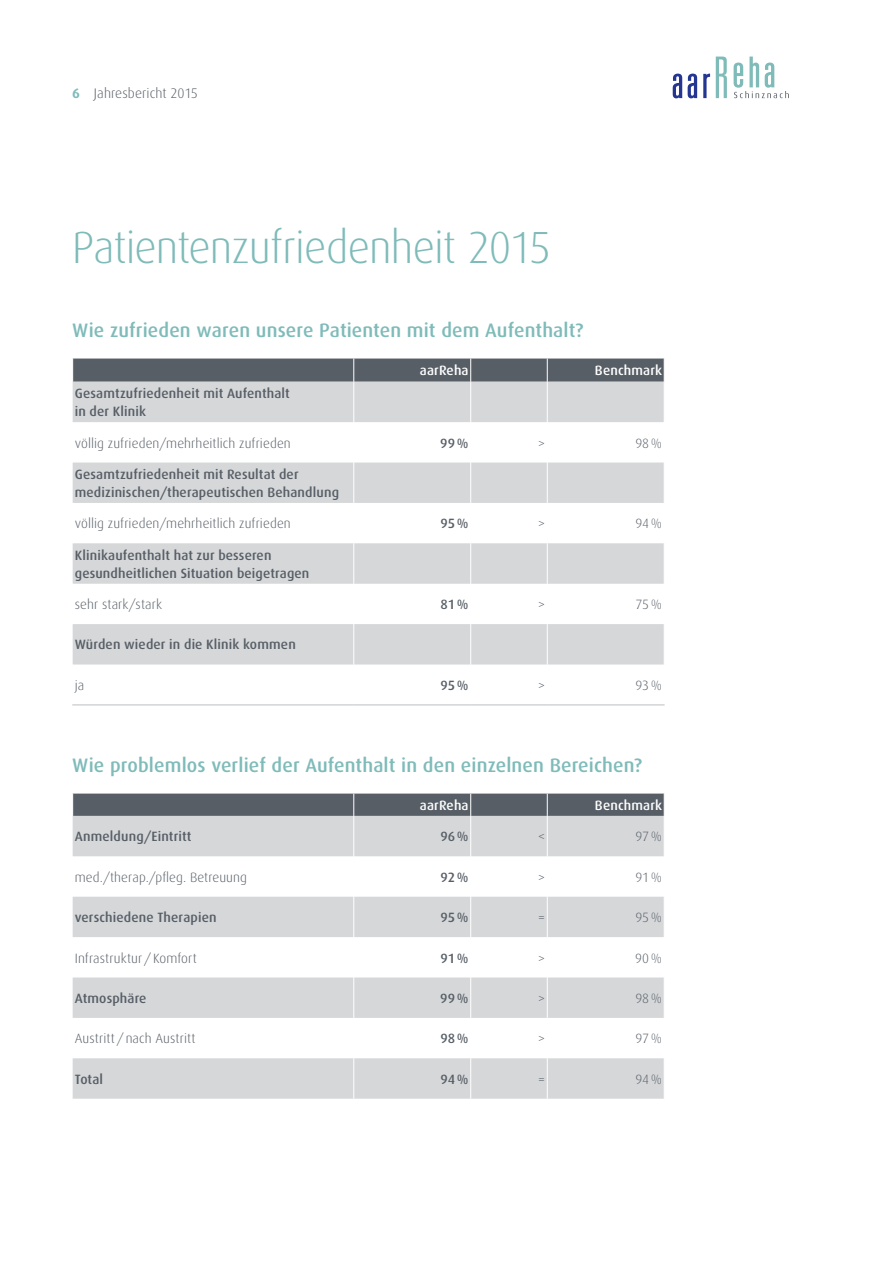
<style>
.page{position:relative;width:893px;height:1263px;background:#fff}
.page>*{position:absolute;margin:0;border:0;box-sizing:border-box;transform-origin:0 0}
.t1{font:300 45px "Dax";letter-spacing:-.02em;color:#7ebbb9}
.t2{font:500 19.5px "Dax";letter-spacing:.005em;color:#7ebbb9}
.t3{font:300 13.8px "Dax";letter-spacing:.005em;color:#575e66}
.t4{font:500 13.5px/18px "Dax";letter-spacing:.01em;color:#575e66}
.t5{font:300 13.5px "Dax";letter-spacing:.01em;color:#575e66}
.t6{font:500 13.5px "Dax";letter-spacing:.01em;color:#fff}
.s1{font-weight:700;color:#7ebbb9}
</style>
<div class="page">
<svg style="left:673px;top:74px;width:9px;height:24px"></svg>
<svg style="left:688px;top:74px;width:9px;height:24px"></svg>
<svg style="left:703px;top:74px;width:7px;height:24px"></svg>
<svg style="left:716px;top:57px;width:11px;height:41px"></svg>
<svg style="left:734px;top:57px;width:55px;height:41px"></svg>
<svg style="left:73px;top:382px;width:591px;height:282px;fill:#d5d7d9"></svg>
<svg style="left:72px;top:358px;width:593px;height:24px;background:#5e656d"></svg>
<hr style="left:353px;top:382px;width:1px;height:40px;background:#fff">
<hr style="left:470px;top:382px;width:1px;height:40px;background:#fff">
<hr style="left:547px;top:382px;width:1px;height:40px;background:#fff">
<hr style="left:353px;top:422px;width:1px;height:40px;background:#fff">
<hr style="left:470px;top:422px;width:1px;height:40px;background:#fff">
<hr style="left:547px;top:422px;width:1px;height:40px;background:#fff">
<hr style="left:353px;top:462px;width:1px;height:41px;background:#fff">
<hr style="left:470px;top:462px;width:1px;height:41px;background:#fff">
<hr style="left:547px;top:462px;width:1px;height:41px;background:#fff">
<hr style="left:353px;top:503px;width:1px;height:40px;background:#fff">
<hr style="left:470px;top:503px;width:1px;height:40px;background:#fff">
<hr style="left:547px;top:503px;width:1px;height:40px;background:#fff">
<hr style="left:353px;top:543px;width:1px;height:41px;background:#fff">
<hr style="left:470px;top:543px;width:1px;height:41px;background:#fff">
<hr style="left:547px;top:543px;width:1px;height:41px;background:#fff">
<hr style="left:353px;top:584px;width:1px;height:40px;background:#fff">
<hr style="left:470px;top:584px;width:1px;height:40px;background:#fff">
<hr style="left:547px;top:584px;width:1px;height:40px;background:#fff">
<hr style="left:353px;top:624px;width:1px;height:40px;background:#fff">
<hr style="left:470px;top:624px;width:1px;height:40px;background:#fff">
<hr style="left:547px;top:624px;width:1px;height:40px;background:#fff">
<hr style="left:72px;top:704px;width:282px;height:1px;background:#bcbec2">
<hr style="left:354px;top:704px;width:117px;height:1px;background:#bcbec2">
<hr style="left:471px;top:704px;width:76px;height:1px;background:#bcbec2">
<hr style="left:547px;top:704px;width:118px;height:1px;background:#bcbec2">
<svg style="left:73px;top:816px;width:591px;height:283px;fill:#d5d7d9"></svg>
<div style="left:72px;top:794px;width:593px;height:22px;background:#575e66"></div>
<hr style="left:353px;top:816px;width:1px;height:40px;background:#fff">
<hr style="left:470px;top:816px;width:1px;height:40px;background:#fff">
<hr style="left:547px;top:816px;width:1px;height:40px;background:#fff">
<hr style="left:353px;top:856px;width:1px;height:41px;background:#fff">
<hr style="left:470px;top:856px;width:1px;height:41px;background:#fff">
<hr style="left:547px;top:856px;width:1px;height:41px;background:#fff">
<hr style="left:353px;top:897px;width:1px;height:40px;background:#fff">
<hr style="left:470px;top:897px;width:1px;height:40px;background:#fff">
<hr style="left:547px;top:897px;width:1px;height:40px;background:#fff">
<hr style="left:353px;top:937px;width:1px;height:40px;background:#fff">
<hr style="left:470px;top:937px;width:1px;height:40px;background:#fff">
<hr style="left:547px;top:937px;width:1px;height:40px;background:#fff">
<hr style="left:353px;top:977px;width:1px;height:41px;background:#fff">
<hr style="left:470px;top:977px;width:1px;height:41px;background:#fff">
<hr style="left:547px;top:977px;width:1px;height:41px;background:#fff">
<hr style="left:353px;top:1018px;width:1px;height:40px;background:#fff">
<hr style="left:470px;top:1018px;width:1px;height:40px;background:#fff">
<hr style="left:547px;top:1018px;width:1px;height:40px;background:#fff">
<hr style="left:353px;top:1058px;width:1px;height:41px;background:#fff">
<hr style="left:470px;top:1058px;width:1px;height:41px;background:#fff">
<hr style="left:547px;top:1058px;width:1px;height:41px;background:#fff">
<p class="t3" style="left:72px;top:85px;width:127px"><span class="s1">6</span> Jahresbericht 2015</p>
<h1 class="t1" style="left:72px;top:223px;width:480px">Patientenzufriedenheit 2015</h1>
<h2 class="t2" style="left:72px;top:319px;width:513px">Wie zufrieden waren unsere Patienten mit dem Aufenthalt?</h2>
<p class="t6" style="left:420px;top:363px;width:50px">aarReha</p>
<p class="t6" style="left:595px;top:363px;width:69px">Benchmark</p>
<p class="t4" style="left:75px;top:385px;width:217px">Gesamtzufriedenheit mit Aufenthalt in der Klinik</p>
<p class="t5" style="left:75px;top:435px;width:218px">völlig zufrieden/mehrheitlich zufrieden</p>
<p class="t4" style="left:440px;top:434px;width:30px">99%</p>
<p class="t5" style="left:538px;top:435px;width:8px">&gt;</p>
<p class="t5" style="left:635px;top:435px;width:28px">98%</p>
<p class="t4" style="left:75px;top:465px;width:266px">Gesamtzufriedenheit mit Resultat der medizinischen/therapeutischen Behandlung</p>
<p class="t5" style="left:75px;top:516px;width:218px">völlig zufrieden/mehrheitlich zufrieden</p>
<p class="t4" style="left:440px;top:515px;width:30px">95%</p>
<p class="t5" style="left:538px;top:516px;width:8px">&gt;</p>
<p class="t5" style="left:635px;top:516px;width:28px">94%</p>
<p class="t4" style="left:75px;top:546px;width:236px">Klinikaufenthalt hat zur besseren gesundheitlichen Situation beigetragen</p>
<p class="t5" style="left:75px;top:597px;width:89px">sehr stark/stark</p>
<p class="t4" style="left:441px;top:595px;width:29px">81%</p>
<p class="t5" style="left:538px;top:597px;width:8px">&gt;</p>
<p class="t5" style="left:635px;top:597px;width:28px">75%</p>
<p class="t4" style="left:75px;top:636px;width:223px">Würden wieder in die Klinik kommen</p>
<p class="t5" style="left:75px;top:678px;width:11px">ja</p>
<p class="t4" style="left:440px;top:676px;width:30px">95%</p>
<p class="t5" style="left:538px;top:678px;width:8px">&gt;</p>
<p class="t5" style="left:635px;top:678px;width:28px">93%</p>
<h2 class="t2" style="left:72px;top:754px;width:571px">Wie problemlos verlief der Aufenthalt in den einzelnen Bereichen?</h2>
<p class="t6" style="left:420px;top:798px;width:50px">aarReha</p>
<p class="t6" style="left:595px;top:798px;width:69px">Benchmark</p>
<p class="t4" style="left:75px;top:828px;width:118px">Anmeldung/Eintritt</p>
<p class="t4" style="left:440px;top:828px;width:30px">96%</p>
<p class="t5" style="left:538px;top:829px;width:8px">&lt;</p>
<p class="t5" style="left:635px;top:829px;width:28px">97%</p>
<p class="t5" style="left:75px;top:870px;width:174px">med./therap./pfleg. Betreuung</p>
<p class="t4" style="left:441px;top:868px;width:29px">92%</p>
<p class="t5" style="left:538px;top:870px;width:8px">&gt;</p>
<p class="t5" style="left:635px;top:870px;width:28px">91%</p>
<p class="t4" style="left:75px;top:908px;width:143px">verschiedene Therapien</p>
<p class="t4" style="left:440px;top:908px;width:30px">95%</p>
<p class="t5" style="left:538px;top:910px;width:8px">=</p>
<p class="t5" style="left:635px;top:910px;width:28px">95%</p>
<p class="t5" style="left:75px;top:950px;width:124px">Infrastruktur/Komfort</p>
<p class="t4" style="left:441px;top:949px;width:30px">91%</p>
<p class="t5" style="left:538px;top:950px;width:8px">&gt;</p>
<p class="t5" style="left:635px;top:950px;width:28px">90%</p>
<p class="t4" style="left:75px;top:989px;width:73px">Atmosphäre</p>
<p class="t4" style="left:440px;top:989px;width:30px">99%</p>
<p class="t5" style="left:538px;top:991px;width:8px">&gt;</p>
<p class="t5" style="left:635px;top:991px;width:28px">98%</p>
<p class="t5" style="left:75px;top:1031px;width:122px">Austritt/nach Austritt</p>
<p class="t4" style="left:440px;top:1030px;width:30px">98%</p>
<p class="t5" style="left:538px;top:1031px;width:8px">&gt;</p>
<p class="t5" style="left:635px;top:1031px;width:28px">97%</p>
<p class="t4" style="left:75px;top:1070px;width:30px">Total</p>
<p class="t4" style="left:440px;top:1070px;width:30px">94%</p>
<p class="t5" style="left:538px;top:1072px;width:8px">=</p>
<p class="t5" style="left:635px;top:1072px;width:28px">94%</p>
</div>
